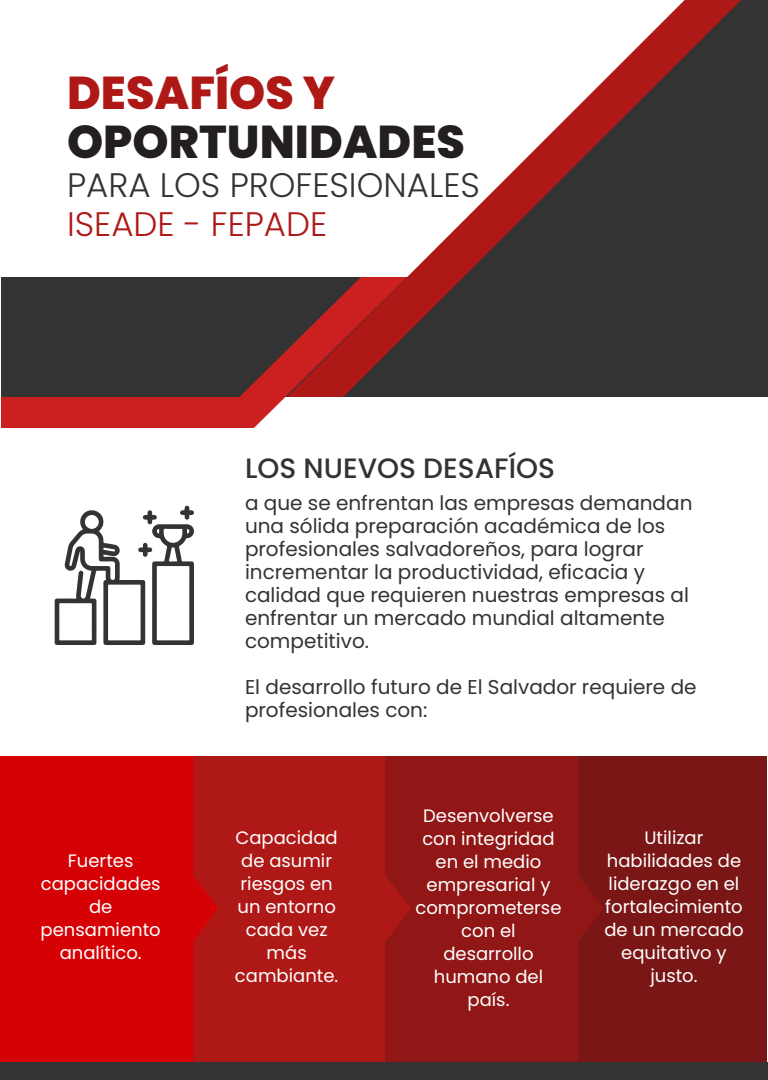
<style>
.page{position:relative;width:768px;height:1080px;background:#fff}
.page>*{position:absolute;margin:0;border:0;box-sizing:border-box;transform-origin:0 0}
.t1{font:800 46px "Poppins";color:#231f20}
.t2{font:800 46px "Poppins";color:#ae1917}
.t3{font:300 34px "Poppins";color:#333}
.t4{font:300 34px "Poppins";color:#ae1917}
.t5{font:500 28px "Poppins";color:#333}
.t6{font:20px/23px "Poppins";color:#333}
.t7{font:18px/23px "Poppins";color:#fff;text-align:center}
</style>
<div class="page">
<div style="left:578px;top:756px;width:189px;height:306px;background:#7a1616"></div>
<svg style="left:411px;top:756px;width:192px;height:306px;background:#8e1616"></svg>
<svg style="left:218px;top:756px;width:193px;height:306px;background:#aa1816"></svg>
<svg style="left:0;top:756px;width:218px;height:306px;background:#d20306"></svg>
<svg style="left:55px;top:506px;width:139px;height:139px"></svg>
<div style="left:0;top:1062px;width:768px;height:18px;background:#333"></div>
<svg style="left:407px;top:0;width:361px;height:397px;fill:#333"></svg>
<svg style="left:1px;top:277px;width:406px;height:151px;background:#6d3b3b"></svg>
<h1 class="t2" style="left:67px;top:66px;width:269px">DESAFÍOS Y</h1>
<h1 class="t1" style="left:67px;top:115px;width:400px">OPORTUNIDADES</h1>
<h2 class="t3" style="left:67px;top:165px;width:414px">PARA LOS PROFESIONALES</h2>
<h2 class="t4" style="left:67px;top:204px;width:262px">ISEADE - FEPADE</h2>
<p class="t7" style="left:41px;top:849px;width:122px">Fuertes capacidades de pensamiento analítico.</p>
<h3 class="t5" style="left:245px;top:452px;width:311px">LOS NUEVOS DESAFÍOS</h3>
<p class="t6" style="left:245px;top:491px;width:449px">a que se enfrentan las empresas demandan una sólida preparación académica de los profesionales salvadoreños, para lograr incrementar la productividad, eficacia y calidad que requieren nuestras empresas al enfrentar un mercado mundial altamente competitivo.</p>
<p class="t6" style="left:245px;top:675px;width:453px">El desarrollo futuro de El Salvador requiere de profesionales con:</p>
<p class="t7" style="left:235px;top:826px;width:105px">Capacidad de asumir riesgos en un entorno cada vez más cambiante.</p>
<p class="t7" style="left:415px;top:805px;width:148px">Desenvolverse con integridad en el medio empresarial y comprometerse con el desarrollo humano del país.</p>
<p class="t7" style="left:604px;top:826px;width:141px">Utilizar habilidades de liderazgo en el fortalecimiento de un mercado equitativo y justo.</p>
</div>
